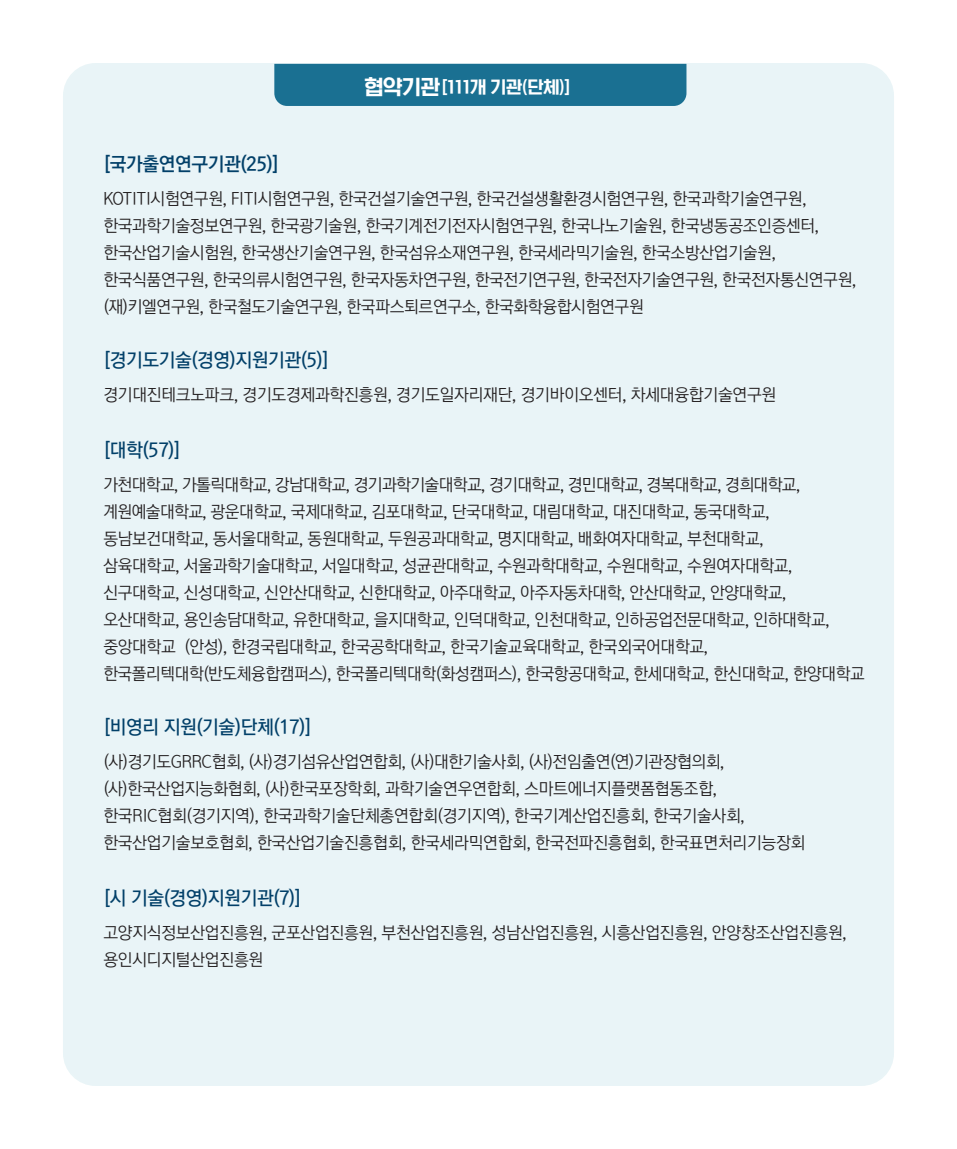
<style>
.page{position:relative;width:957px;height:1149px;background:#fff}
.page>*{position:absolute;margin:0;border:0;box-sizing:border-box;transform-origin:0 0}
.내용{font:19.12px "Korean GD14 R";letter-spacing:-.025em;color:#024069}
.협약기관{font:19.12px "Korean GD14 R";letter-spacing:-.025em;color:#024069}
.내용-2{font:19.12px "Korean GD15 R";letter-spacing:-.025em;color:#024069}
.협약기관-2{font:16.88px/27px "Korean GD12 R";letter-spacing:-.025em;color:#231f20}
.t1{font:16.88px "Korean SWGI3 R";letter-spacing:-.01em;color:#fff;scale:.95 1}
.s1{font-size:20.25px}
</style>
<div class="page">
<div style="left:64px;top:64px;width:829px;height:1020px;background:#e9f4f7;border-radius:32px"></div>
<div style="left:274px;top:64px;width:412px;height:42px;background:#1a7092"></div>
<p class="t1" style="left:364px;top:78px;width:218px"><span class="s1">협약기관</span>[111개 기관(단체)]</p>
<p class="내용-2" style="left:103px;top:153px;width:177px">[국가출연연구기관(25)]</p>
<p class="협약기관-2" style="left:103px;top:185px;width:705px">KOTITI시험연구원, FITI시험연구원, 한국건설기술연구원, 한국건설생활환경시험연구원, 한국과학기술연구원,</p>
<p class="협약기관-2" style="left:103px;top:212px;width:717px">한국과학기술정보연구원, 한국광기술원, 한국기계전기전자시험연구원, 한국나노기술원, 한국냉동공조인증센터,</p>
<p class="협약기관-2" style="left:103px;top:239px;width:674px">한국산업기술시험원, 한국생산기술연구원, 한국섬유소재연구원, 한국세라믹기술원, 한국소방산업기술원,</p>
<p class="협약기관-2" style="left:103px;top:266px;width:754px">한국식품연구원, 한국의류시험연구원, 한국자동차연구원, 한국전기연구원, 한국전자기술연구원, 한국전자통신연구원, (재)키엘연구원, 한국철도기술연구원, 한국파스퇴르연구소, 한국화학융합시험연구원</p>
<p class="내용" style="left:103px;top:349px;width:227px">[경기도기술(경영)지원기관(5)]</p>
<p class="협약기관-2" style="left:103px;top:381px;width:674px">경기대진테크노파크, 경기도경제과학진흥원, 경기도일자리재단, 경기바이오센터, 차세대융합기술연구원</p>
<p class="내용" style="left:103px;top:439px;width:79px">[대학(57)]</p>
<p class="협약기관-2" style="left:103px;top:471px;width:698px">가천대학교, 가톨릭대학교, 강남대학교, 경기과학기술대학교, 경기대학교, 경민대학교, 경복대학교, 경희대학교,</p>
<p class="협약기관-2" style="left:103px;top:498px;width:668px">계원예술대학교, 광운대학교, 국제대학교, 김포대학교, 단국대학교, 대림대학교, 대진대학교, 동국대학교,</p>
<p class="협약기관-2" style="left:103px;top:525px;width:662px">동남보건대학교, 동서울대학교, 동원대학교, 두원공과대학교, 명지대학교, 배화여자대학교, 부천대학교,</p>
<p class="협약기관-2" style="left:103px;top:552px;width:690px">삼육대학교, 서울과학기술대학교, 서일대학교, 성균관대학교, 수원과학대학교, 수원대학교, 수원여자대학교,</p>
<p class="협약기관-2" style="left:103px;top:579px;width:684px">신구대학교, 신성대학교, 신안산대학교, 신한대학교, 아주대학교, 아주자동차대학, 안산대학교, 안양대학교,</p>
<p class="협약기관-2" style="left:103px;top:606px;width:728px">오산대학교, 용인송담대학교, 유한대학교, 을지대학교, 인덕대학교, 인천대학교, 인하공업전문대학교, 인하대학교,</p>
<p class="협약기관-2" style="left:103px;top:633px;width:606px">중앙대학교 (안성), 한경국립대학교, 한국공학대학교, 한국기술교육대학교, 한국외국어대학교,</p>
<p class="협약기관-2" style="left:103px;top:660px;width:763px">한국폴리텍대학(반도체융합캠퍼스), 한국폴리텍대학(화성캠퍼스), 한국항공대학교, 한세대학교, 한신대학교, 한양대학교</p>
<p class="협약기관" style="left:103px;top:716px;width:210px">[비영리 지원(기술)단체(17)]</p>
<p class="협약기관-2" style="left:103px;top:748px;width:703px">(사)경기도GRRC협회, (사)경기섬유산업연합회, (사)대한기술사회, (사)전임출연(연)기관장협의회, (사)한국산업지능화협회, (사)한국포장학회, 과학기술연우연합회, 스마트에너지플랫폼협동조합, 한국RIC협회(경기지역), 한국과학기술단체총연합회(경기지역), 한국기계산업진흥회, 한국기술사회, 한국산업기술보호협회, 한국산업기술진흥협회, 한국세라믹연합회, 한국전파진흥협회, 한국표면처리기능장회</p>
<p class="내용" style="left:103px;top:887px;width:200px">[시 기술(경영)지원기관(7)]</p>
<p class="협약기관-2" style="left:103px;top:919px;width:745px">고양지식정보산업진흥원, 군포산업진흥원, 부천산업진흥원, 성남산업진흥원, 시흥산업진흥원, 안양창조산업진흥원, 용인시디지털산업진흥원</p>
</div>
